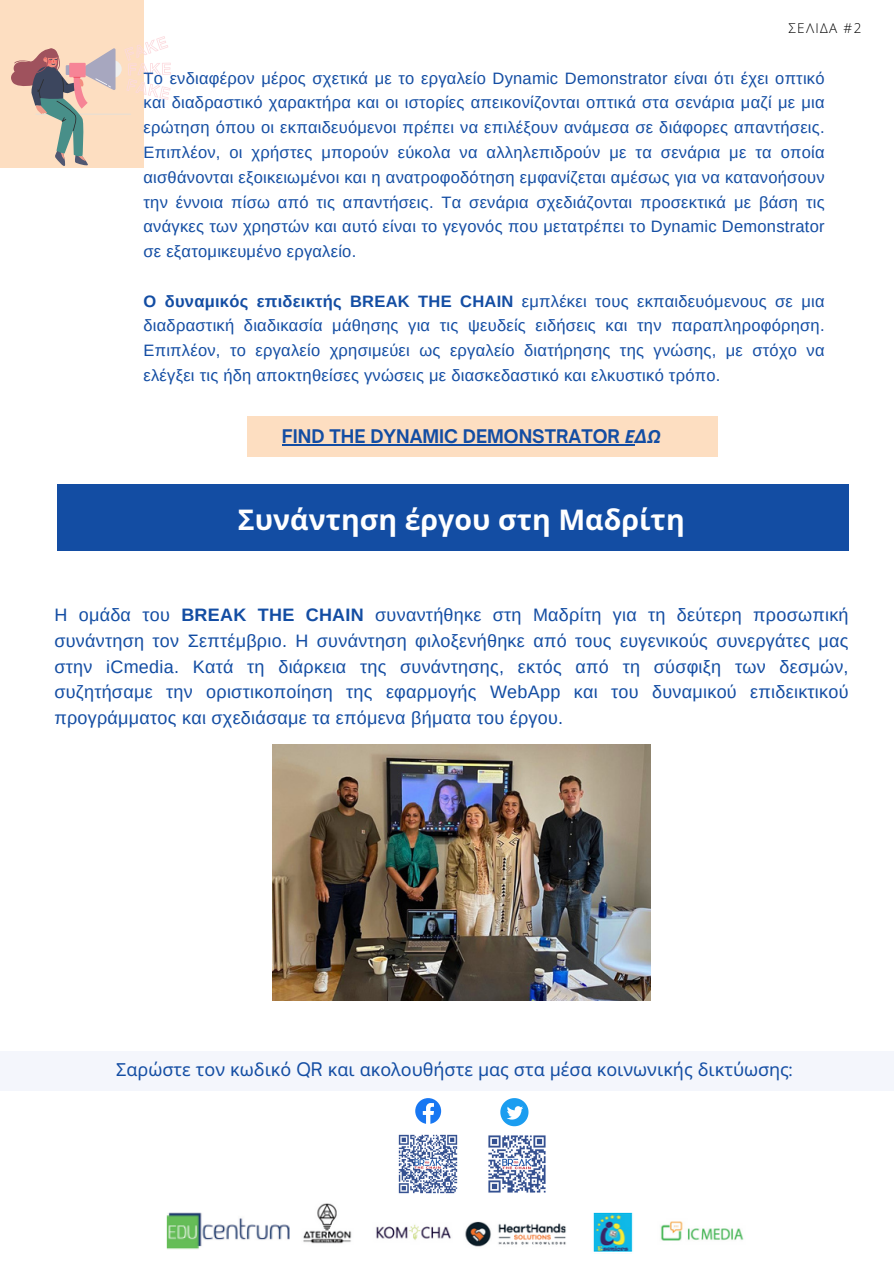
<style>
.page{position:relative;width:894px;height:1264px;background:#fff}
.page>*{position:absolute;margin:0;border:0;box-sizing:border-box;transform-origin:0 0}
.t1{font:700 28.5px "Noto Sans";color:#fff}
.t2{font:18px/25.8px "Arimo";letter-spacing:.015em;color:#134da3;text-align:justify}
.t3{font:18px "Noto Sans";color:#134da3}
.t4{font:700 18px "Open Sauce One";color:#134da3}
.t5{font:16.5px/24.8px "Arimo";letter-spacing:.015em;color:#134da3;text-align:justify}
.t6{font:300 13.5px "Open Sans";letter-spacing:.1em;color:#000}
.s1{font-weight:700}
.s2{font-family:"Noto Sans";font-style:italic}
.s3{font-style:italic}
.s4{font-family:"Open Sauce One"}
</style>
<div class="page">
<div style="left:0;top:0;width:143px;height:168px;background:#fddec1"></div>
<hr style="left:35px;top:114px;width:96px;height:1px;background:#dedfdd">
<svg style="left:125px;top:36px;width:46px;height:64px"></svg>
<svg style="left:104px;top:60px;width:18px;height:18px"></svg>
<svg style="left:11px;top:48px;width:104px;height:118px"></svg>
<div style="left:0;top:1051px;width:893px;height:39px;background:#f4f6fc"></div>
<img style="left:166px;top:1212px;width:124px;height:38px">
<img style="left:465px;top:1221px;width:101px;height:26px">
<img style="left:303px;top:1203px;width:49px;height:41px">
<img style="left:593px;top:1212px;width:40px;height:40px">
<img style="left:376px;top:1224px;width:75px;height:16px">
<img style="left:660px;top:1221px;width:84px;height:20px">
<img style="left:398px;top:1134px;width:60px;height:60px">
<img style="left:488px;top:1135px;width:58px;height:58px">
<svg style="left:415px;top:1098px;width:26px;height:25px"></svg>
<svg style="left:500px;top:1098px;width:28px;height:28px"></svg>
<div style="left:57px;top:484px;width:791px;height:67px;background:#134da3"></div>
<div style="left:247px;top:416px;width:470px;height:40px;background:#fddec1"></div>
<hr style="left:282px;top:444px;width:342px;height:1px;background:#134da3">
<img style="left:272px;top:745px;width:378px;height:255px">
<p class="t6" style="left:788px;top:18px;width:74px">ΣΕΛΙΔΑ #2</p>
<p class="t5" style="left:143px;top:66px;width:682px">Το ενδιαφέρον μέρος σχετικά με το εργαλείο Dynamic Demonstrator είναι ότι έχει οπτικό και διαδραστικό χαρακτήρα και οι ιστορίες απεικονίζονται οπτικά στα σενάρια μαζί με μια ερώτηση όπου οι εκπαιδευόμενοι πρέπει να επιλέξουν ανάμεσα σε διάφορες απαντήσεις.<br>Επιπλέον, οι χρήστες μπορούν εύκολα να αλληλεπιδρούν με τα σενάρια με τα οποία αισθάνονται εξοικειωμένοι και η ανατροφοδότηση εμφανίζεται αμέσως για να κατανοήσουν την έννοια πίσω από τις απαντήσεις. Τα σενάρια σχεδιάζονται προσεκτικά με βάση τις ανάγκες των χρηστών και αυτό είναι το γεγονός που μετατρέπει το Dynamic Demonstrator σε εξατομικευμένο εργαλείο.</p>
<p class="t5" style="left:143px;top:288px;width:682px"><span class="s1">Ο δυναμικός επιδεικτής BREAK THE CHAIN</span> εμπλέκει τους εκπαιδευόμενους σε μια διαδραστική διαδικασία μάθησης για τις ψευδείς ειδήσεις και την παραπληροφόρηση.<br>Επιπλέον, το εργαλείο χρησιμεύει ως εργαλείο διατήρησης της γνώσης, με στόχο να ελέγξει τις ήδη αποκτηθείσες γνώσεις με διασκεδαστικό και ελκυστικό τρόπο.</p>
<p class="t4" style="left:282px;top:425px;width:380px">FIND THE DYNAMIC DEMONSTRATOR <span class="s2">Ε</span><span class="s3">Δ</span><span class="s2">Ω</span></p>
<h1 class="t1" style="left:238px;top:499px;width:448px">Συνάντηση έργου στη Μαδρίτη</h1>
<p class="t2" style="left:54px;top:601px;width:795px">Η ομάδα του <span class="s1">BREAK THE CHAIN</span> συναντήθηκε στη Μαδρίτη για τη δεύτερη προσωπική συνάντηση τον Σεπτέμβριο. Η συνάντηση φιλοξενήθηκε από τους ευγενικούς συνεργάτες μας στην iCmedia. Κατά τη διάρκεια της συνάντησης, εκτός από τη σύσφιξη των δεσμών, συζητήσαμε την οριστικοποίηση της εφαρμογής WebApp και του δυναμικού επιδεικτικού προγράμματος και σχεδιάσαμε τα επόμενα βήματα του έργου.</p>
<p class="t3" style="left:116px;top:1056px;width:677px">Σαρώστε τον κωδικό <span class="s4">QR</span> και ακολουθήστε μας στα μέσα κοινωνικής δικτύωσης<span class="s4">:</span></p>
</div>
